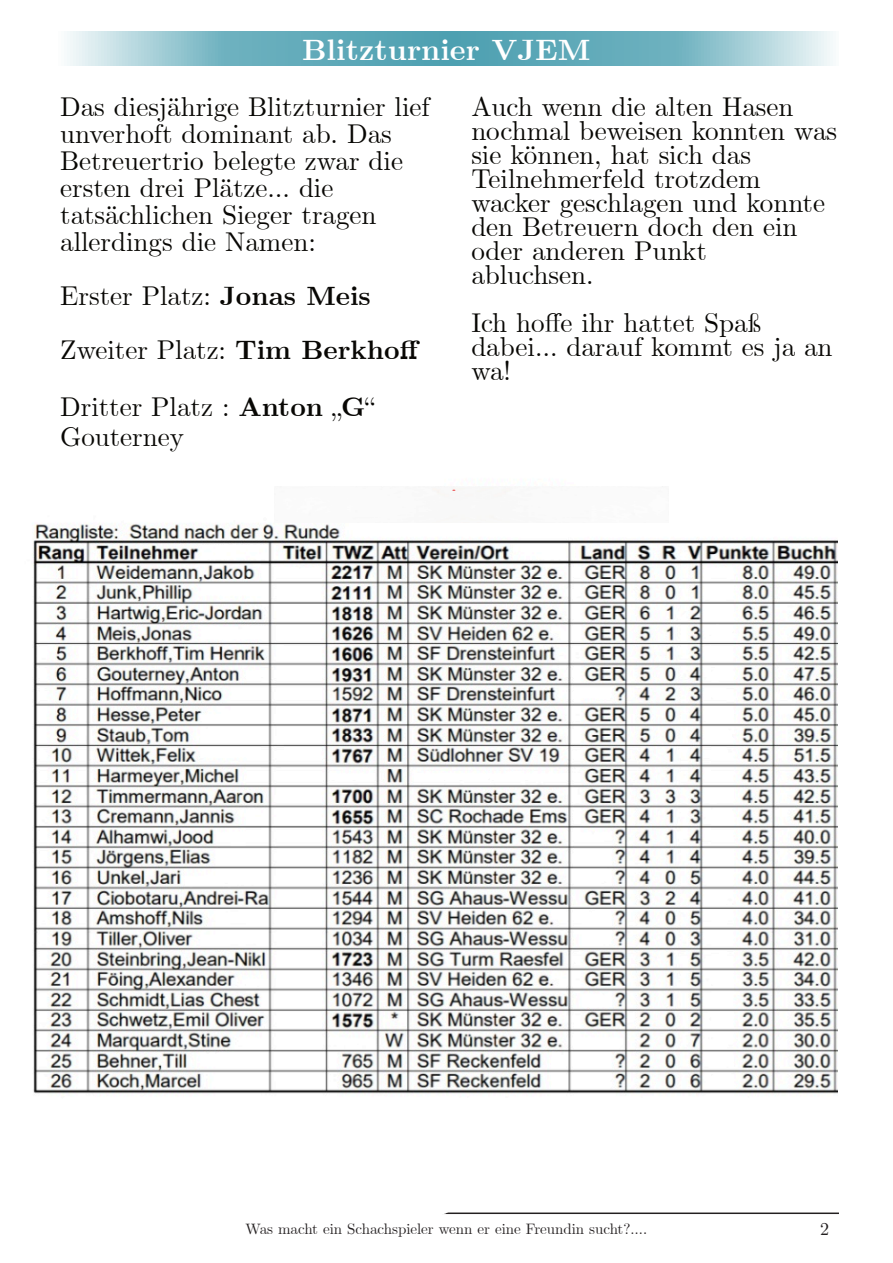
<style>
.page{position:relative;width:893px;height:1263px;background:#fff}
.page>*{position:absolute;margin:0;border:0;box-sizing:border-box;transform-origin:0 0}
.t1{font:700 30px "CMU Serif";color:#fff}
.t2{font:27px/24px "CMU Serif";color:#080704}
.t3{font:18px "CMU Serif";color:#231f20}
.t4{font:15px "CMU Serif";color:#231f20}
.s1{font-weight:700}
</style>
<div class="page">
<hr style="left:54px;top:1212px;width:785px;height:2px;background:#231f20">
<img style="left:54px;top:1212px;width:399px;height:2px">
<svg style="left:67px;top:32px;width:766px;height:34px;background:#7fbac6"></svg>
<img style="left:33px;top:523px;width:804px;height:571px">
<img style="left:432px;top:486px;width:231px;height:32px">
<p class="t1" style="left:302px;top:36px;width:290px">Blitzturnier VJEM</p>
<p class="t2" style="left:60px;top:94px;width:371px;line-height:27px">Das diesjährige Blitzturnier lief unverhoft dominant ab. Das<br>Betreuertrio belegte zwar die ersten drei Plätze… die tatsächlichen Sieger tragen allerdings die Namen:</p>
<p class="t2" style="left:60px;top:270px;width:361px;line-height:54px">Erster Platz: <span class="s1">Jonas Meis<br></span>Zweiter Platz: <span class="s1">Tim Berkhoff</span></p>
<p class="t2" style="left:60px;top:393px;width:316px;line-height:30px">Dritter Platz : <span class="s1">Anton</span> „<span class="s1">G</span>“<br>Gouterney</p>
<p class="t2" style="left:471px;top:96px;width:367px">Auch wenn die alten Hasen nochmal beweisen konnten was sie können, hat sich das<br>Teilnehmerfeld trotzdem wacker geschlagen und konnte den Betreuern doch den ein oder anderen Punkt<br>abluchsen.</p>
<p class="t2" style="left:471px;top:312px;width:363px">Ich hoffe ihr hattet Spaß dabei… darauf kommt es ja an wa!</p>
<p class="t4" style="left:246px;top:1222px;width:403px">Was macht ein Schachspieler wenn er eine Freundin sucht?….</p>
<p class="t3" style="left:820px;top:1221px;width:10px">2</p>
</div>
